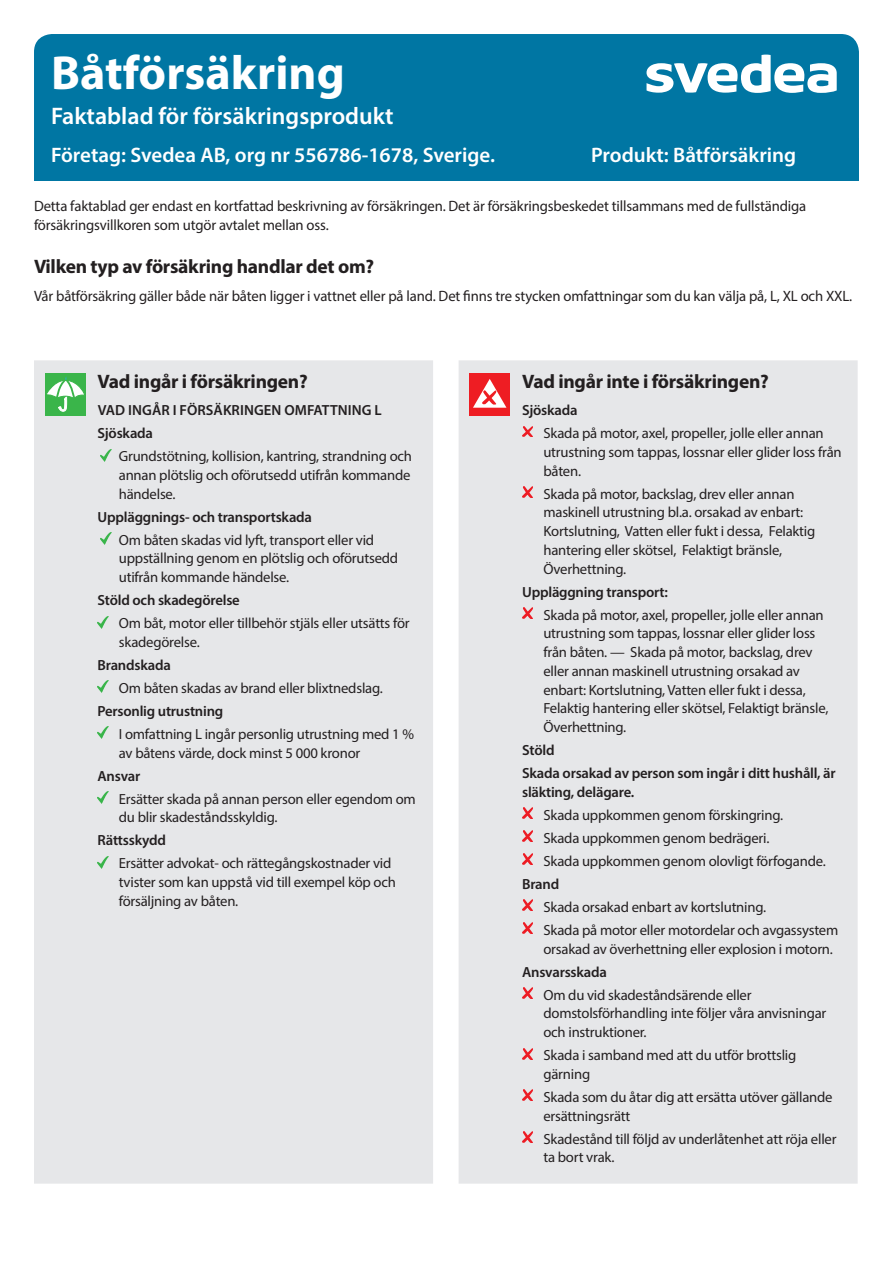
<style>
.page{position:relative;width:893px;height:1263px;background:#fff}
.page>*{position:absolute;margin:0;border:0;box-sizing:border-box;transform-origin:0 0}
.Form_title{font:700 48px "Myriad Pro";color:#fff}
.Form_sub_title{font:600 24px "Myriad Pro";color:#fff}
.Company_Product_head{font:600 21px "Myriad Pro";color:#fff}
.Cover_subhead{font:700 19.5px "Myriad Pro";letter-spacing:-.015em;color:#231f20}
.Form_intro{font:15px/19.5px "Myriad Pro";letter-spacing:-.01em;color:#231f20}
.Covered_bullets{font:14.7px/18.8px "Myriad Pro";letter-spacing:-.015em;color:#231f20}
.Covered_bullets-2{font:600 14.7px/18.8px "Myriad Pro";letter-spacing:-.015em;color:#231f20}
.Covered_bullets-3{font:600 14.7px "Myriad Pro";letter-spacing:.005em;color:#231f20}
</style>
<div class="page">
<div style="left:34px;top:34px;width:825px;height:147px;background:#0076a3;border-radius:18px"></div>
<div style="left:34px;top:360px;width:824px;height:823px;background:#e6e7e9"></div>
<div style="left:45px;top:373px;width:41px;height:43px;background:#3ab54a"></div>
<svg style="left:47px;top:376px;width:37px;height:36px"></svg>
<svg style="left:100px;top:449px;width:11px;height:12px"></svg>
<svg style="left:100px;top:533px;width:11px;height:11px"></svg>
<svg style="left:98px;top:616px;width:10px;height:12px"></svg>
<svg style="left:98px;top:681px;width:10px;height:12px"></svg>
<svg style="left:98px;top:727px;width:10px;height:12px"></svg>
<svg style="left:98px;top:792px;width:10px;height:11px"></svg>
<svg style="left:98px;top:856px;width:10px;height:12px"></svg>
<div style="left:469px;top:373px;width:41px;height:43px;background:#ee1d23"></div>
<svg style="left:473px;top:379px;width:33px;height:29px"></svg>
<svg style="left:522px;top:426px;width:11px;height:11px"></svg>
<svg style="left:522px;top:487px;width:11px;height:10px"></svg>
<svg style="left:522px;top:608px;width:11px;height:10px"></svg>
<svg style="left:522px;top:808px;width:11px;height:11px"></svg>
<svg style="left:522px;top:831px;width:11px;height:11px"></svg>
<svg style="left:522px;top:854px;width:11px;height:11px"></svg>
<svg style="left:522px;top:900px;width:11px;height:11px"></svg>
<svg style="left:522px;top:923px;width:11px;height:11px"></svg>
<svg style="left:522px;top:988px;width:11px;height:10px"></svg>
<svg style="left:522px;top:1048px;width:11px;height:11px"></svg>
<svg style="left:522px;top:1090px;width:11px;height:11px"></svg>
<svg style="left:522px;top:1132px;width:11px;height:10px"></svg>
<svg style="left:646px;top:55px;width:191px;height:38px"></svg>
<p class="Form_title" style="left:51px;top:41px;width:295px">Båtförsäkring</p>
<p class="Form_sub_title" style="left:51px;top:100px;width:344px">Faktablad för försäkringsprodukt</p>
<p class="Company_Product_head" style="left:51px;top:141px;width:445px">Företag: Svedea AB, org nr 556786-1678, Sverige.</p>
<p class="Company_Product_head" style="left:591px;top:141px;width:207px">Produkt: Båtförsäkring</p>
<p class="Form_intro" style="left:34px;top:196px;width:774px">Detta faktablad ger endast en kortfattad beskrivning av försäkringen. Det är försäkringsbeskedet tillsammans med de fullständiga försäkringsvillkoren som utgör avtalet mellan oss.</p>
<p class="Cover_subhead" style="left:34px;top:254px;width:342px">Vilken typ av försäkring handlar det om?</p>
<p class="Form_intro" style="left:34px;top:286px;width:820px">Vår båtförsäkring gäller både när båten ligger i vattnet eller på land. Det finns tre stycken omfattningar som du kan välja på, L, XL och XXL.</p>
<p class="Cover_subhead" style="left:98px;top:368px;width:212px">Vad ingår i försäkringen?</p>
<p class="Covered_bullets-3" style="left:98px;top:401px;width:285px">VAD INGÅR I FÖRSÄKRINGEN OMFATTNING L</p>
<p class="Covered_bullets-2" style="left:98px;top:423px;width:57px">Sjöskada</p>
<p class="Covered_bullets" style="left:119px;top:446px;width:295px;text-align:justify">Grundstötning, kollision, kantring, strandning och annan plötslig och oförutsedd utifrån kommande händelse.</p>
<p class="Covered_bullets-2" style="left:98px;top:507px;width:216px">Uppläggnings- och transportskada</p>
<p class="Covered_bullets" style="left:119px;top:530px;width:281px">Om båten skadas vid lyft, transport eller vid uppställning genom en plötslig och oförutsedd utifrån kommande händelse.</p>
<p class="Covered_bullets-2" style="left:98px;top:590px;width:144px">Stöld och skadegörelse</p>
<p class="Covered_bullets" style="left:119px;top:613px;width:292px">Om båt, motor eller tillbehör stjäls eller utsätts för skadegörelse.</p>
<p class="Covered_bullets-2" style="left:98px;top:655px;width:75px">Brandskada</p>
<p class="Covered_bullets" style="left:119px;top:678px;width:266px">Om båten skadas av brand eller blixtnedslag.</p>
<p class="Covered_bullets-2" style="left:98px;top:701px;width:127px">Personlig utrustning</p>
<p class="Covered_bullets" style="left:119px;top:724px;width:297px">I omfattning L ingår personlig utrustning med 1 % av båtens värde, dock minst 5 000 kronor</p>
<p class="Covered_bullets-2" style="left:98px;top:766px;width:44px">Ansvar</p>
<p class="Covered_bullets" style="left:119px;top:789px;width:299px">Ersätter skada på annan person eller egendom om du blir skadeståndsskyldig.</p>
<p class="Covered_bullets-2" style="left:98px;top:831px;width:70px">Rättsskydd</p>
<p class="Covered_bullets" style="left:119px;top:854px;width:279px">Ersätter advokat- och rättegångskostnader vid tvister som kan uppstå vid till exempel köp och försäljning av båten.</p>
<p class="Cover_subhead" style="left:522px;top:368px;width:248px">Vad ingår inte i försäkringen?</p>
<p class="Covered_bullets-2" style="left:522px;top:400px;width:57px">Sjöskada</p>
<p class="Covered_bullets" style="left:543px;top:423px;width:300px">Skada på motor, axel, propeller, jolle eller annan utrustning som tappas, lossnar eller glider loss från båten.</p>
<p class="Covered_bullets" style="left:543px;top:484px;width:273px">Skada på motor, backslag, drev eller annan maskinell utrustning bl.a. orsakad av enbart:<br>Kortslutning, Vatten eller fukt i dessa, Felaktig hantering eller skötsel, Felaktigt bränsle, Överhettning.</p>
<p class="Covered_bullets-2" style="left:522px;top:582px;width:147px">Uppläggning transport:</p>
<p class="Covered_bullets" style="left:543px;top:605px;width:286px">Skada på motor, axel, propeller, jolle eller annan utrustning som tappas, lossnar eller glider loss från båten. — Skada på motor, backslag, drev eller annan maskinell utrustning orsakad av enbart: Kortslutning, Vatten eller fukt i dessa, Felaktig hantering eller skötsel, Felaktigt bränsle, Överhettning.</p>
<p class="Covered_bullets-2" style="left:522px;top:740px;width:34px">Stöld</p>
<p class="Covered_bullets-2" style="left:522px;top:763px;width:315px">Skada orsakad av person som ingår i ditt hushåll, är släkting, delägare.</p>
<p class="Covered_bullets" style="left:543px;top:805px;width:241px">Skada uppkommen genom förskingring.</p>
<p class="Covered_bullets" style="left:543px;top:828px;width:228px">Skada uppkommen genom bedrägeri.</p>
<p class="Covered_bullets" style="left:543px;top:851px;width:284px">Skada uppkommen genom olovligt förfogande.</p>
<p class="Covered_bullets-2" style="left:522px;top:874px;width:39px">Brand</p>
<p class="Covered_bullets" style="left:543px;top:897px;width:224px">Skada orsakad enbart av kortslutning.</p>
<p class="Covered_bullets" style="left:543px;top:920px;width:296px">Skada på motor eller motordelar och avgassystem orsakad av överhettning eller explosion i motorn.</p>
<p class="Covered_bullets-2" style="left:522px;top:962px;width:86px">Ansvarsskada</p>
<p class="Covered_bullets" style="left:543px;top:985px;width:284px">Om du vid skadeståndsärende eller domstolsförhandling inte följer våra anvisningar och instruktioner.</p>
<p class="Covered_bullets" style="left:543px;top:1045px;width:254px">Skada i samband med att du utför brottslig gärning</p>
<p class="Covered_bullets" style="left:543px;top:1087px;width:291px">Skada som du åtar dig att ersätta utöver gällande ersättningsrätt</p>
<p class="Covered_bullets" style="left:543px;top:1129px;width:295px">Skadestånd till följd av underlåtenhet att röja eller ta bort vrak.</p>
</div>
